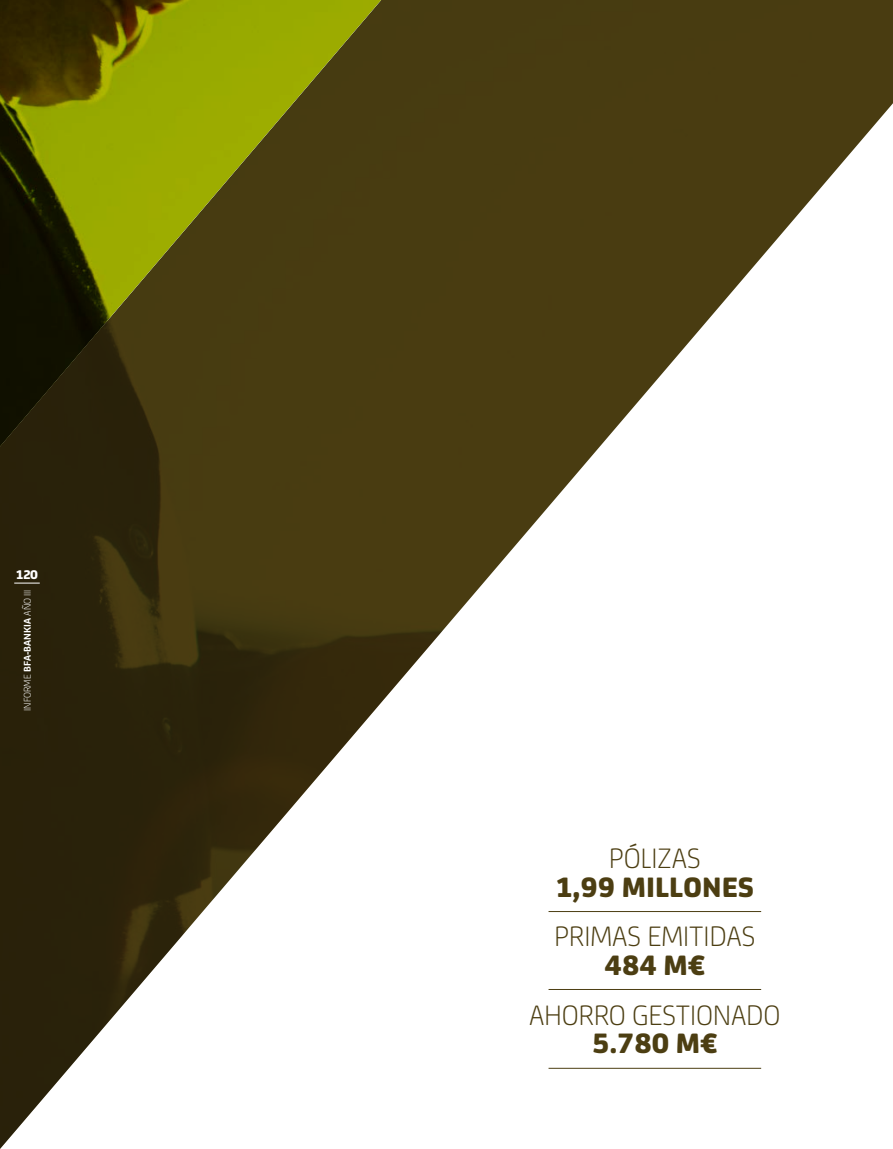
<style>
.page{position:relative;width:893px;height:1149px;background:#fff}
.page>*{position:absolute;margin:0;border:0;box-sizing:border-box;transform-origin:0 0}
.t1{font:300 30px "Bankia";color:#4c3e12}
.t2{font:800 30px "Bankia";color:#4c3e12}
.t3{font:800 13.5px "Bankia";color:#fff}
.t4{font:300 10.5px "Bankia";color:#fff}
.s1{font-weight:700}
</style>
<div class="page">
<img style="left:0;top:0;width:893px;height:1148px">
<svg style="left:0;top:0;width:408px;height:496px;background:#545109"></svg>
<hr style="left:549px;top:910px;width:212px;height:1px;background:#4c3e12">
<hr style="left:549px;top:988px;width:212px;height:1px;background:#4c3e12">
<hr style="left:549px;top:1067px;width:212px;height:1px;background:#4c3e12">
<svg style="left:14px;top:582px;width:26px;height:1px"></svg>
<p class="t3" style="left:16px;top:563px;width:24px">120</p>
<p class="t4" style="left:20px;top:710px;width:123px;rotate:-90deg">INFORME <span class="s1">BFA-BANKIA</span> AÑO III</p>
<p class="t1" style="left:609px;top:836px;width:77px">PÓLIZAS</p>
<p class="t2" style="left:555px;top:862px;width:84px">1,99 MILLONES</p>
<p class="t1" style="left:555px;top:914px;width:30px">PRIMAS</p>
<p class="t1" style="left:648px;top:914px;width:15px">EMITIDAS</p>
<p class="t2" style="left:605px;top:941px;width:102px">484 M€</p>
<p class="t1" style="left:529px;top:993px;width:49px">AHORRO</p>
<p class="t1" style="left:632px;top:993px;width:16px">GESTIONADO</p>
<p class="t2" style="left:592px;top:1019px;width:127px">5.780 M€</p>
</div>
